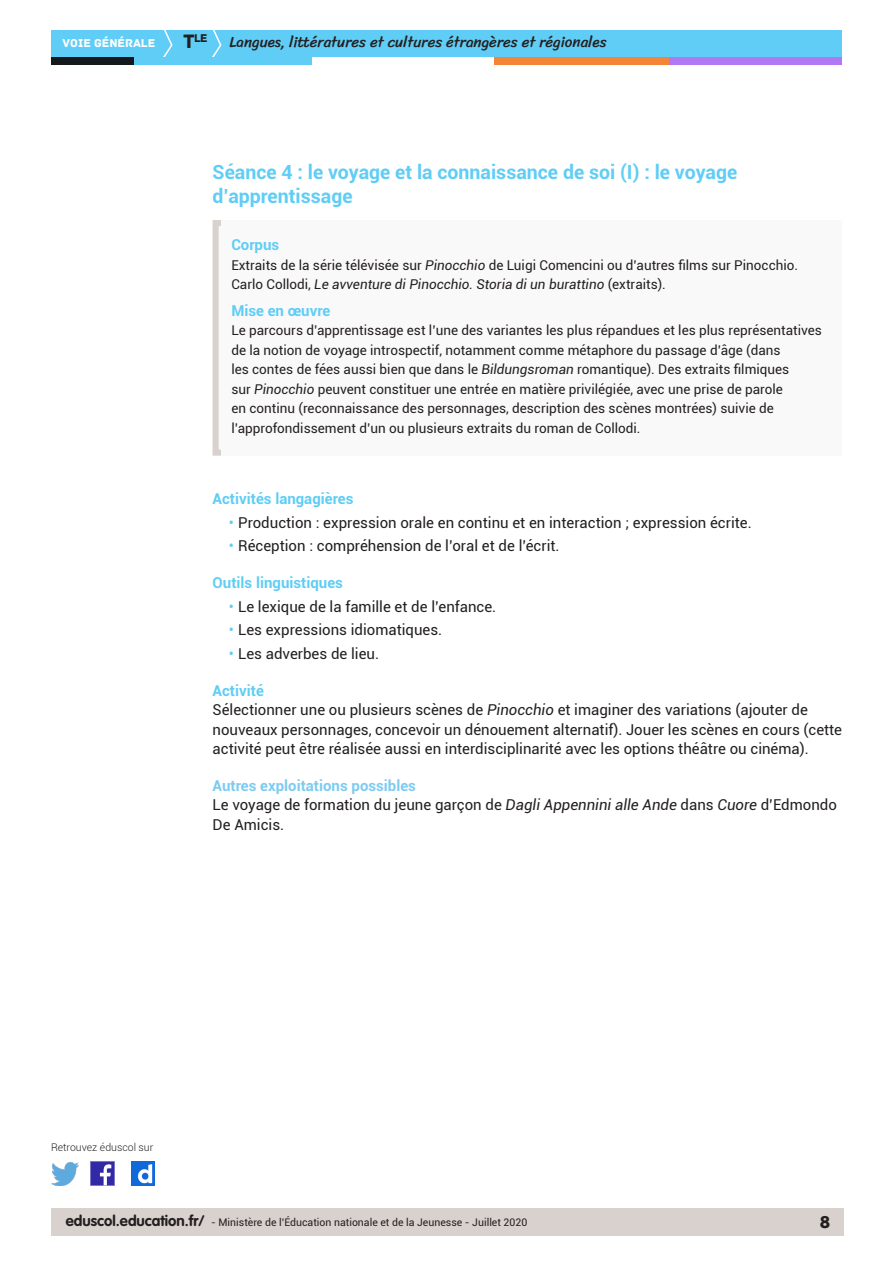
<style>
.page{position:relative;width:893px;height:1263px;background:#fff}
.page>*{position:absolute;margin:0;border:0;box-sizing:border-box;transform-origin:0 0}
._03_titre_2{font:700 19.5px/23.4px "Roboto";color:#5fcdf5}
.t1{font:18px "Archive";color:#231f20}
.Texte_courant{font:15px/19.5px "Roboto";color:#231f20}
.t2{font:15px "Sriracha";color:#231f20}
._04_titre_3{font:700 15px "Roboto";color:#5fcdf5}
._04_titre_3-2{font:700 15px "Roboto";color:#7dcbf1}
._08_Titre_encadré{font:700 15px "Roboto";color:#5fcdf5}
._08_txt_encadré{font:13.5px/19.5px "Roboto";color:#231f20}
._08_txt_encadré-2{font:italic 13.5px "Roboto";color:#231f20}
.t3{font:12px "Archive";color:#fff}
.t4{font:11.85px "Archive";color:#231f20}
.t5{font:10.5px "Roboto";color:#231f20}
.t6{font:300 10.5px "Roboto";color:#231f20}
.s1{font-size:20.4px}
.s2{font-style:italic}
.s3{font-style:normal}
.s4{color:#5fcdf5}
.s5{font-family:"VAG Rounded Std";font-weight:700;font-size:15px}
</style>
<div class="page">
<div style="left:51px;top:1209px;width:792px;height:27px;background:#d8d1ce"></div>
<div style="left:51px;top:30px;width:791px;height:27px;background:#5fcdf5"></div>
<svg style="left:163px;top:30px;width:10px;height:27px"></svg>
<svg style="left:212px;top:30px;width:10px;height:27px"></svg>
<div style="left:133px;top:57px;width:179px;height:8px;background:#5fcdf5"></div>
<div style="left:51px;top:57px;width:82px;height:8px;background:#141a1c"></div>
<div style="left:667px;top:57px;width:175px;height:8px;background:#b078f2"></div>
<div style="left:494px;top:57px;width:175px;height:8px;background:#f48437"></div>
<img style="left:91px;top:1162px;width:23px;height:23px">
<img style="left:51px;top:1163px;width:28px;height:22px">
<img style="left:132px;top:1162px;width:22px;height:23px">
<div style="left:213px;top:220px;width:629px;height:236px;background:#faf9f9"></div>
<div style="left:213px;top:220px;width:629px;height:236px;border:6px solid #d8d1ce"></div>
<p class="t4" style="left:183px;top:31px;width:26px"><span class="s1">T</span>le</p>
<p class="t3" style="left:63px;top:36px;width:94px">VOIE GÉNÉRALE</p>
<p class="t2" style="left:230px;top:33px;width:379px">Langues, littératures et cultures étrangères et régionales</p>
<p class="_03_titre_2" style="left:213px;top:160px;width:526px">Séance 4 : le voyage et la connaissance de soi (I) : le voyage d’apprentissage</p>
<p class="_08_Titre_encadré" style="left:231px;top:234px;width:49px">Corpus</p>
<p class="_08_txt_encadré" style="left:231px;top:254px;width:568px">Extraits de la série télévisée sur <span class="s2">Pinocchio</span> de Luigi Comencini ou d’autres films sur Pinocchio.</p>
<p class="_08_txt_encadré-2" style="left:231px;top:275px;width:436px"><span class="s3">Carlo Collodi,</span> Le avventure di Pinocchio. Storia di un burattino <span class="s3">(extraits).</span></p>
<p class="_08_Titre_encadré" style="left:231px;top:300px;width:101px">Mise en œuvre</p>
<p class="_08_txt_encadré" style="left:231px;top:320px;width:592px">Le parcours d’apprentissage est l’une des variantes les plus répandues et les plus représentatives de la notion de voyage introspectif, notamment comme métaphore du passage d’âge (dans<br>les contes de fées aussi bien que dans le <span class="s2">Bildungsroman</span> romantique). Des extraits filmiques<br>sur <span class="s2">Pinocchio</span> peuvent constituer une entrée en matière privilégiée, avec une prise de parole<br>en continu (reconnaissance des personnages, description des scènes montrées) suivie de l’approfondissement d’un ou plusieurs extraits du roman de Collodi.</p>
<p class="_04_titre_3" style="left:213px;top:488px;width:142px">Activités langagières</p>
<p class="Texte_courant" style="left:229px;top:512px;width:524px"><span class="s4">•</span> Production : expression orale en continu et en interaction ; expression écrite.</p>
<p class="Texte_courant" style="left:229px;top:536px;width:332px"><span class="s4">•</span> Réception : compréhension de l’oral et de l’écrit.</p>
<p class="_04_titre_3" style="left:213px;top:572px;width:132px">Outils linguistiques</p>
<p class="Texte_courant" style="left:229px;top:596px;width:269px"><span class="s4">•</span> Le lexique de la famille et de l’enfance.</p>
<p class="Texte_courant" style="left:229px;top:620px;width:215px"><span class="s4">•</span> Les expressions idiomatiques.</p>
<p class="Texte_courant" style="left:229px;top:643px;width:152px"><span class="s4">•</span> Les adverbes de lieu.</p>
<p class="_04_titre_3" style="left:213px;top:680px;width:53px">Activité</p>
<p class="Texte_courant" style="left:213px;top:699px;width:631px">Sélectionner une ou plusieurs scènes de <span class="s2">Pinocchio</span> et imaginer des variations (ajouter de nouveaux personnages, concevoir un dénouement alternatif). Jouer les scènes en cours (cette activité peut être réalisée aussi en interdisciplinarité avec les options théâtre ou cinéma).</p>
<p class="_04_titre_3-2" style="left:213px;top:775px;width:205px">Autres exploitations possibles</p>
<p class="Texte_courant" style="left:213px;top:794px;width:626px">Le voyage de formation du jeune garçon de <span class="s2">Dagli Appennini alle Ande</span> dans <span class="s2">Cuore</span> d’Edmondo<br>De Amicis.</p>
<p class="t6" style="left:51px;top:1140px;width:104px">Retrouvez éduscol sur</p>
<p class="t5" style="left:66px;top:1215px;width:463px"><span class="s5">eduscol.education.fr/</span> - Ministère de l’Éducation nationale et de la Jeunesse - Juillet 2020</p>
<h2 class="t1" style="left:820px;top:1211px;width:12px">8</h2>
</div>
